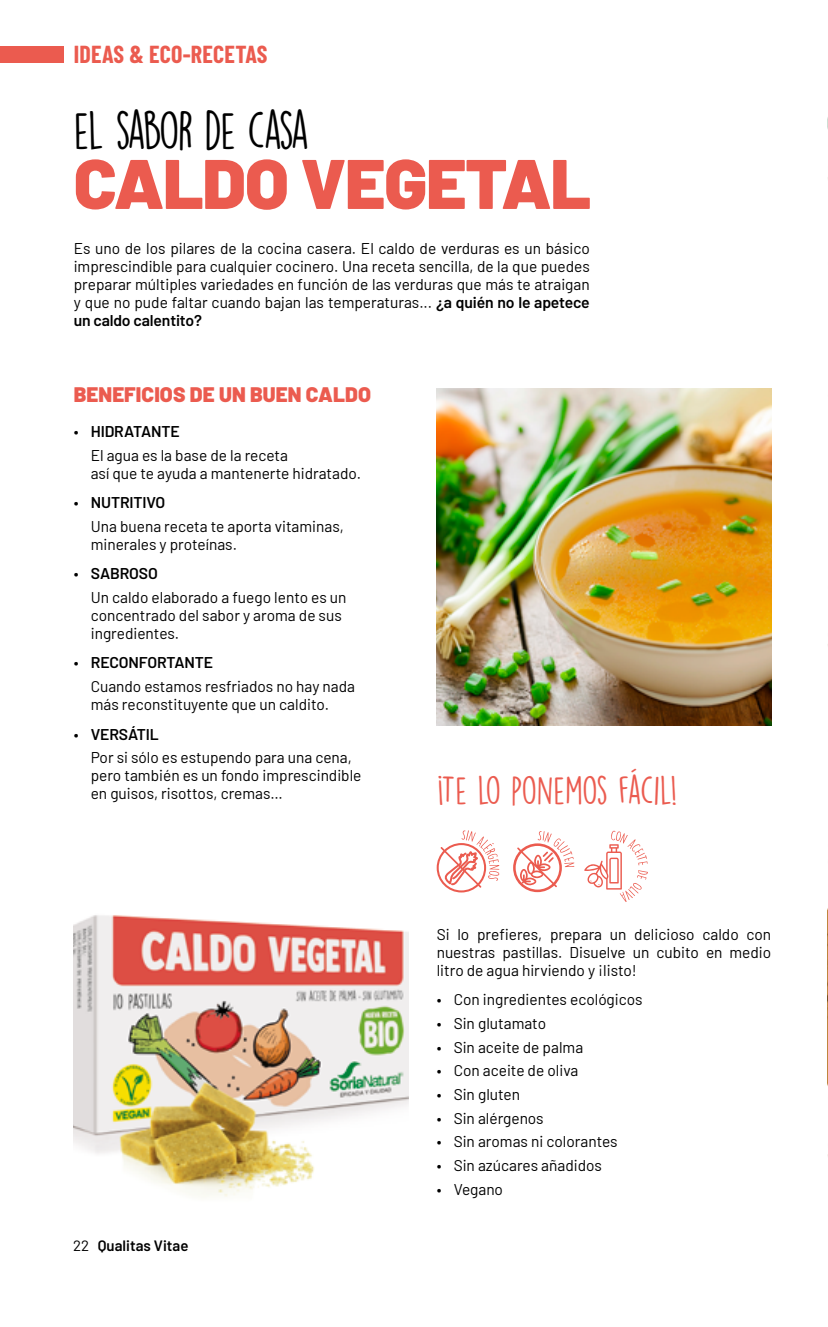
<style>
.page{position:relative;width:828px;height:1327px;background:#fff}
.page>*{position:absolute;margin:0;border:0;box-sizing:border-box;transform-origin:0 0}
.t1{font:900 70px "Barlow";letter-spacing:-.015em;color:#eb5b4f}
.t2{font:48px "DK Lemon Yellow Sun";letter-spacing:-.075em;color:#000}
.t3{font:36px "DK Lemon Yellow Sun";letter-spacing:-.02em;color:#eb5b4f}
.t4{font:700 24px "Barlow Condensed";letter-spacing:.01em;color:#eb5b4f}
.t5{font:900 21px "Barlow";letter-spacing:.005em;color:#eb5b4f}
.t6{font:15.6px/18px "Barlow";color:#000}
.t7{font:600 15px "Barlow";color:#000}
.s1{font-weight:600}
.s2{font-weight:400}
</style>
<div class="page">
<div style="left:0;top:46px;width:64px;height:17px;background:#eb5b4f"></div>
<img style="left:827px;top:0;width:1px;height:1327px">
<img style="left:74px;top:915px;width:334px;height:282px">
<svg style="left:584px;top:830px;width:64px;height:72px"></svg>
<div style="left:513px;top:843px;width:49px;height:49px;border:3px solid #eb5b4f;border-radius:50%"></div>
<svg style="left:517px;top:831px;width:57px;height:56px"></svg>
<div style="left:437px;top:843px;width:49px;height:49px;border:2px solid #eb5b4f;border-radius:50%"></div>
<svg style="left:440px;top:830px;width:59px;height:58px"></svg>
<img style="left:437px;top:388px;width:334px;height:338px">
<h3 class="t4" style="left:74px;top:37px;width:195px">IDEAS &amp; ECO-RECETAS</h3>
<h2 class="t2" style="left:74px;top:101px;width:237px">EL SABOR DE CASA</h2>
<h1 class="t1" style="left:74px;top:131px;width:519px">CALDO VEGETAL</h1>
<p class="t6" style="left:74px;top:238px;width:517px;text-align:justify">Es uno de los pilares de la cocina casera. El caldo de verduras es un básico imprescindible para cualquier cocinero. Una receta sencilla, de la que puedes preparar múltiples variedades en función de las verduras que más te atraigan y que no pude faltar cuando bajan las temperaturas... <span class="s1">¿a quién no le apetece un caldo calentito?</span></p>
<h3 class="t5" style="left:74px;top:379px;width:299px">BENEFICIOS DE UN BUEN CALDO</h3>
<p class="t6" style="left:91px;top:419px;width:199px;line-height:23.6px;text-indent:-17px">• <span class="s1">HIDRATANTE<br></span>El agua es la base de la receta</p>
<p class="t6" style="left:91px;top:463px;width:272px">así que te ayuda a mantenerte hidratado.</p>
<p class="t6" style="left:91px;top:490px;width:255px;line-height:23.6px;text-indent:-17px">• <span class="s1">NUTRITIVO<br></span>Una buena receta te aporta vitaminas,</p>
<p class="t6" style="left:91px;top:534px;width:148px">minerales y proteínas.</p>
<p class="t6" style="left:91px;top:561px;width:257px;line-height:23.6px;text-indent:-17px">• <span class="s1">SABROSO<br></span>Un caldo elaborado a fuego lento es un</p>
<p class="t6" style="left:91px;top:605px;width:252px">concentrado del sabor y aroma de sus ingredientes.</p>
<p class="t6" style="left:91px;top:650px;width:266px;line-height:23.6px;text-indent:-17px">• <span class="s1">RECONFORTANTE<br></span>Cuando estamos resfriados no hay nada</p>
<p class="t6" style="left:91px;top:694px;width:240px">más reconstituyente que un caldito.</p>
<p class="t6" style="left:91px;top:721px;width:263px;line-height:23.6px;text-indent:-17px">• <span class="s1">VERSÁTIL<br></span>Por si sólo es estupendo para una cena,</p>
<p class="t6" style="left:91px;top:765px;width:272px">pero también es un fondo imprescindible en guisos, risottos, cremas…</p>
<h3 class="t3" style="left:437px;top:768px;width:242px">¡TE LO PONEMOS FÁCIL!</h3>
<p class="t7" style="left:73px;top:1236px;width:117px"><span class="s2">22</span> Qualitas Vitae</p>
<p class="t6" style="left:437px;top:924px;width:336px;text-align:justify">Si lo prefieres, prepara un delicioso caldo con nuestras pastillas. Disuelve un cubito en medio litro de agua hirviendo y ¡listo!</p>
<p class="t6" style="left:437px;top:989px;width:207px">• Con ingredientes ecológicos</p>
<p class="t6" style="left:437px;top:1013px;width:111px">• Sin glutamato</p>
<p class="t6" style="left:437px;top:1037px;width:148px">• Sin aceite de palma</p>
<p class="t6" style="left:437px;top:1060px;width:143px">• Con aceite de oliva</p>
<p class="t6" style="left:437px;top:1084px;width:85px">• Sin gluten</p>
<p class="t6" style="left:437px;top:1108px;width:109px">• Sin alérgenos</p>
<p class="t6" style="left:437px;top:1131px;width:182px">• Sin aromas ni colorantes</p>
<p class="t6" style="left:437px;top:1155px;width:167px">• Sin azúcares añadidos</p>
<p class="t6" style="left:437px;top:1179px;width:68px">• Vegano</p>
</div>
